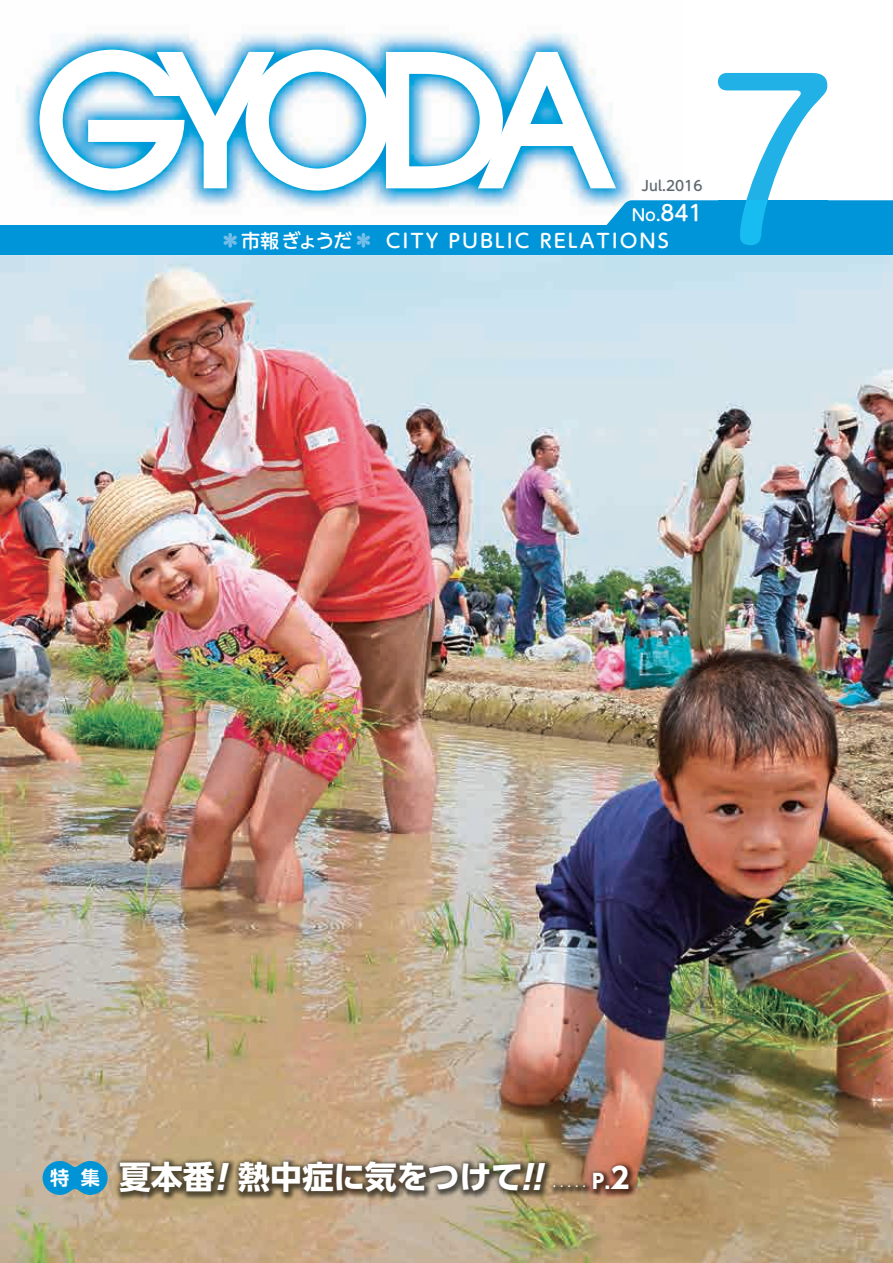
<style>
.page{position:relative;width:893px;height:1263px;background:#fff}
.page>*{position:absolute;margin:0;border:0;box-sizing:border-box;transform-origin:0 0}
.t1{font:210.75px "Shin M Go Pro";color:#21b1e6}
.t2{font:170.1px "Avant Garde";letter-spacing:-.125em;color:#fff}
.t3{font:700 31.95px "UD Shin Go Pr 6";letter-spacing:-.005em;color:#fff}
.t4{font:500 21.3px "UD Shin M Go Pr 6";color:#fff}
.t5{font:700 20.1px "UD Shin Go Pr 6";color:#fff}
.t6{font:500 19.2px "UD Shin M Go Pr 6";letter-spacing:.1em;color:#fff}
.t7{font:700 19.2px "UD Shin Go Pr 6 De";color:#fff}
.t8{font:500 15.9px "UD Shin M Go Pr 6";color:#fff}
.t9{font:500 13.8px "UD Shin M Go Pr 6";color:#5f696f}
.t10{font:500 7.5px "UD Shin Go Pr 6";color:#fff}
.s1{font-size:33.45px}
.s2{font-size:28.65px}
</style>
<div class="page">
<img style="left:0;top:255px;width:893px;height:1008px">
<img style="left:17px;top:33px;width:614px;height:175px">
<svg style="left:39px;top:50px;width:577px;height:141px"></svg>
<svg style="left:604px;top:200px;width:289px;height:25px;background:#149ddb"></svg>
<div style="left:0;top:225px;width:893px;height:30px;background:#0095d9"></div>
<svg style="left:223px;top:233px;width:14px;height:15px"></svg>
<svg style="left:356px;top:232px;width:14px;height:16px"></svg>
<div style="left:718px;top:200px;width:109px;height:25px;background:#0095d9"></div>
<svg style="left:43px;top:1161px;width:65px;height:34px;background:#2498c8"></svg>
<img style="left:115px;top:1156px;width:521px;height:44px">
<h2 class="t2" style="left:38px;top:21px;width:573px">GYODA</h2>
<p class="t9" style="left:641px;top:175px;width:63px">Jul.2016</p>
<p class="t4" style="left:660px;top:195px;width:44px">841</p>
<p class="t8" style="left:632px;top:201px;width:30px">No.</p>
<p class="t6" style="left:241px;top:224px;width:113px">市報ぎょうだ</p>
<p class="t6" style="left:386px;top:225px;width:54px">CITY</p>
<p class="t6" style="left:449px;top:225px;width:83px">PUBLIC</p>
<p class="t6" style="left:540px;top:225px;width:131px">RELATIONS</p>
<h1 class="t1" style="left:708px;top:-9px;width:130px">7</h1>
<p class="t7" style="left:50px;top:1162px;width:51px">特 集</p>
<h3 class="t3" style="left:119px;top:1151px;width:428px">夏本番<span class="s1">!</span> 熱中症に気をつけて<span class="s1">!!</span></h3>
<p class="t10" style="left:551px;top:1180px;width:39px">・・・・・</p>
<p class="t5" style="left:592px;top:1165px;width:39px">P.<span class="s2">2</span></p>
</div>
